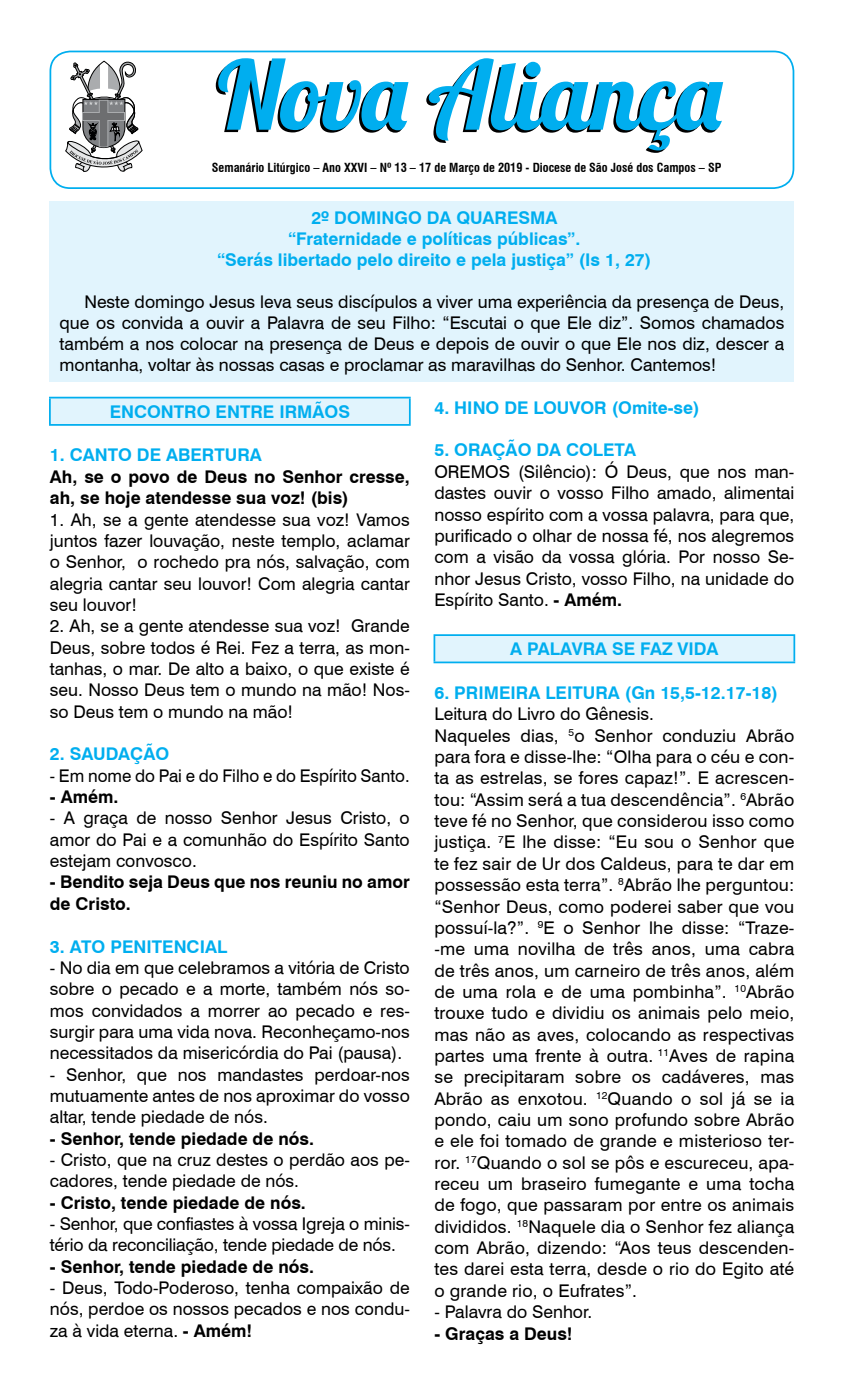
<style>
.page{position:relative;width:844px;height:1389px;background:#fff}
.page>*{position:absolute;margin:0;border:0;box-sizing:border-box;transform-origin:0 0}
.t1{font:95.2px "Lobster 1.4";color:#00aeef}
.t2{font:17.5px/21.3px "Swiss 721 BT";letter-spacing:.01em;color:#000;text-align:justify}
.t3{font:700 17.5px/21px "Swiss 721 BT";color:#00aeef;text-align:center}
.t4{font:700 17.5px/21.3px "Swiss 721 BT";color:#000}
.t5{font:17.5px/21.3px "Swiss 721 BT";letter-spacing:-.01em;color:#000}
.t6{font:700 condensed 12.25px "Swiss 721 BT";color:#000}
.s1{font-weight:700}
</style>
<div class="page">
<div style="left:50px;top:398px;width:360px;height:27px;background:#e1f4fd"></div>
<hr style="left:49px;top:397px;width:361px;height:1px;background:#00aeef">
<hr style="left:49px;top:398px;width:2px;height:26px;background:#00aeef">
<svg style="left:409px;top:398px;width:1px;height:26px"></svg>
<hr style="left:49px;top:424px;width:361px;height:2px;background:#00aeef">
<div style="left:434px;top:635px;width:360px;height:27px;background:#e1f4fd"></div>
<hr style="left:433px;top:634px;width:362px;height:2px;background:#00aeef">
<hr style="left:433px;top:636px;width:2px;height:26px;background:#00aeef">
<hr style="left:793px;top:636px;width:2px;height:26px;background:#00aeef">
<hr style="left:433px;top:662px;width:362px;height:1px;background:#00aeef">
<div style="left:49px;top:51px;width:745px;height:138px;border:2px solid #00aeef;border-radius:20px"></div>
<div style="left:50px;top:201px;width:744px;height:181px;background:#e1f4fd"></div>
<svg style="left:65px;top:60px;width:77px;height:112px"></svg>
<h1 class="t1" style="left:218px;top:35px;width:505px">Nova Aliança</h1>
<p class="t6" style="left:212px;top:161px;width:511px">Semanário Litúrgico – Ano XXVI – Nº 13 – 17 de Março de 2019 - Diocese de São José dos Campos – SP</p>
<p class="t3" style="left:217px;top:207px;width:435px">2º DOMINGO DA QUARESMA<br>“Fraternidade e políticas públicas”.<br>“Serás libertado pelo direito e pela justiça” (Is 1, 27)</p>
<p class="t2" style="left:60px;top:291px;width:726px;text-indent:25px">Neste domingo Jesus leva seus discípulos a viver uma experiência da presença de Deus, que os convida a ouvir a Palavra de seu Filho: “Escutai o que Ele diz”. Somos chamados também a nos colocar na presença de Deus e depois de ouvir o que Ele nos diz, descer a montanha, voltar às nossas casas e proclamar as maravilhas do Senhor. Cantemos!</p>
<p class="t3" style="left:110px;top:401px;width:242px">ENCONTRO ENTRE IRMÃOS</p>
<p class="t3" style="left:50px;top:444px;width:213px">1. CANTO DE ABERTURA</p>
<p class="t4" style="left:50px;top:465px;width:361px">Ah, se o povo de Deus no Senhor cresse, ah, se hoje atendesse sua voz! (bis)</p>
<p class="t2" style="left:50px;top:508px;width:361px">1. Ah, se a gente atendesse sua voz! Vamos juntos fazer louvação, neste templo, aclamar o Senhor, o rochedo pra nós, salvação, com alegria cantar seu louvor! Com alegria cantar seu louvor!</p>
<p class="t2" style="left:50px;top:615px;width:361px">2. Ah, se a gente atendesse sua voz! Grande Deus, sobre todos é Rei. Fez a terra, as mon&shy;tanhas, o mar. De alto a baixo, o que existe é seu. Nosso Deus tem o mundo na mão! Nos&shy;so Deus tem o mundo na mão!</p>
<p class="t3" style="left:50px;top:743px;width:121px">2. SAUDAÇÃO</p>
<p class="t2" style="left:50px;top:764px;width:361px">- Em nome do Pai e do Filho e do Espírito Santo.</p>
<p class="t4" style="left:50px;top:786px;width:70px">- Amém.</p>
<p class="t2" style="left:50px;top:807px;width:361px">- A graça de nosso Senhor Jesus Cristo, o amor do Pai e a comunhão do Espírito Santo estejam convosco.</p>
<p class="t4" style="left:50px;top:871px;width:361px">- Bendito seja Deus que nos reuniu no amor de Cristo.</p>
<p class="t3" style="left:50px;top:935px;width:179px">3. ATO PENITENCIAL</p>
<p class="t2" style="left:50px;top:956px;width:361px">- No dia em que celebramos a vitória de Cristo sobre o pecado e a morte, também nós so&shy;mos convidados a morrer ao pecado e res&shy;surgir para uma vida nova. Reconheçamo-nos necessitados da misericórdia do Pai (pausa).</p>
<p class="t2" style="left:50px;top:1063px;width:361px">- Senhor, que nos mandastes perdoar-nos mutuamente antes de nos aproximar do vosso altar, tende piedade de nós.</p>
<p class="t4" style="left:50px;top:1127px;width:265px">- Senhor, tende piedade de nós.</p>
<p class="t2" style="left:50px;top:1148px;width:361px">- Cristo, que na cruz destes o perdão aos pe&shy;cadores, tende piedade de nós.</p>
<p class="t4" style="left:50px;top:1191px;width:257px">- Cristo, tende piedade de nós.</p>
<p class="t5" style="left:50px;top:1213px;width:361px">- Senhor, que confiastes à vossa Igreja o minis&shy;tério da reconciliação, tende piedade de nós.</p>
<p class="t4" style="left:50px;top:1255px;width:265px">- Senhor, tende piedade de nós.</p>
<p class="t2" style="left:50px;top:1277px;width:361px">- Deus, Todo-Poderoso, tenha compaixão de nós, perdoe os nossos pecados e nos condu&shy;za à vida eterna. <span class="s1">- Amém!</span></p>
<p class="t3" style="left:434px;top:396px;width:266px">4. HINO DE LOUVOR (Omite-se)</p>
<p class="t3" style="left:434px;top:439px;width:203px">5. ORAÇÃO DA COLETA</p>
<p class="t2" style="left:434px;top:460px;width:361px">OREMOS (Silêncio): Ó Deus, que nos man&shy;dastes ouvir o vosso Filho amado, alimentai nosso espírito com a vossa palavra, para que, purificado o olhar de nossa fé, nos alegremos com a visão da vossa glória. Por nosso Se&shy;nhor Jesus Cristo, vosso Filho, na unidade do Espírito Santo. <span class="s1">- Amém.</span></p>
<p class="t3" style="left:510px;top:638px;width:210px">A PALAVRA SE FAZ VIDA</p>
<p class="t3" style="left:434px;top:682px;width:345px">6. PRIMEIRA LEITURA (Gn 15,5-12.17-18)</p>
<p class="t2" style="left:434px;top:703px;width:361px;text-align:left">Leitura do Livro do Gênesis.<br>Naqueles dias, <sup>5</sup>o Senhor conduziu Abrão para fora e disse-lhe: “Olha para o céu e con&shy;ta as estrelas, se fores capaz!”. E acrescen&shy;tou: “Assim será a tua descendência”. <sup>6</sup>Abrão teve fé no Senhor, que considerou isso como justiça. <sup>7</sup>E lhe disse: “Eu sou o Senhor que te fez sair de Ur dos Caldeus, para te dar em possessão esta terra”. <sup>8</sup>Abrão lhe perguntou: “Senhor Deus, como poderei saber que vou possuí-la?”. <sup>9</sup>E o Senhor lhe disse: “Traze--me uma novilha de três anos, uma cabra de três anos, um carneiro de três anos, além de uma rola e de uma pombinha”. <sup>10</sup>Abrão trouxe tudo e dividiu os animais pelo meio, mas não as aves, colocando as respectivas partes uma frente à outra. <sup>11</sup>Aves de rapina se precipitaram sobre os cadáveres, mas Abrão as enxotou. <sup>12</sup>Quando o sol já se ia pondo, caiu um sono profundo sobre Abrão e ele foi tomado de grande e misterioso ter&shy;ror. <sup>17</sup>Quando o sol se pôs e escureceu, apa&shy;receu um braseiro fumegante e uma tocha de fogo, que passaram por entre os animais divididos. <sup>18</sup>Naquele dia o Senhor fez aliança com Abrão, dizendo: “Aos teus descenden&shy;tes darei esta terra, desde o rio do Egito até o grande rio, o Eufrates”.</p>
<p class="t2" style="left:434px;top:1301px;width:159px">- Palavra do Senhor.</p>
<p class="t4" style="left:434px;top:1322px;width:140px">- Graças a Deus!</p>
</div>
